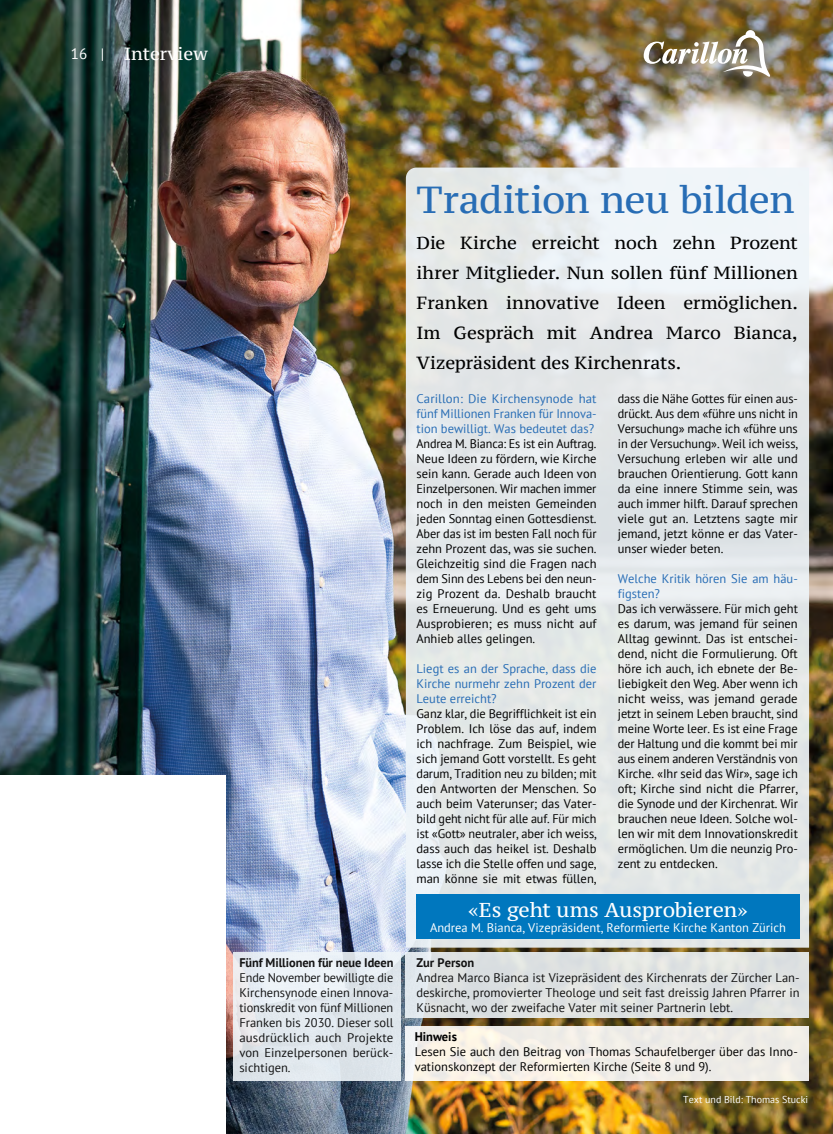
<style>
.page{position:relative;width:833px;height:1134px;background:#fff}
.page>*{position:absolute;margin:0;border:0;box-sizing:border-box;transform-origin:0 0}
.t1{font:37.5px "PT Serif Caption";letter-spacing:-.02em;color:#286db5}
.t2{font:20px "PT Serif Caption";letter-spacing:-.01em;color:#fff}
.t3{font:17.5px/30px "PT Serif Caption";letter-spacing:-.01em;color:#000;text-align:justify}
.t4{font:17.5px "PT Serif Caption";color:#fff}
.t5{font:15px "PT Sans";color:#fff}
.t6{font:12.5px/15px "PT Sans";color:#000;text-align:justify}
.t7{font:12.5px/15px "PT Sans";color:#286db5;text-align:justify}
.t8{font:12.5px "PT Sans";color:#fff}
.t9{font:700 12.5px "PT Sans";letter-spacing:-.005em;color:#000}
.t10{font:10px "PT Sans";color:#fff}
</style>
<div class="page">
<img style="left:0;top:0;width:833px;height:1134px">
<img style="left:643px;top:30px;width:127px;height:47px">
<div style="left:406px;top:1027px;width:403px;height:54px;background:linear-gradient(to right,#f8f2e8,#edebe7)"></div>
<div style="left:233px;top:953px;width:167px;height:128px;background:linear-gradient(to right,#e7ebf0,#dee6ec)"></div>
<div style="left:406px;top:953px;width:403px;height:65px;background:#dee1e1"></div>
<svg style="left:406px;top:168px;width:403px;height:780px;fill:#e4e8e7"></svg>
<div style="left:0;top:775px;width:226px;height:359px;background:#fff"></div>
<div style="left:416px;top:894px;width:383px;height:45px;background:#0077be"></div>
<p class="t5" style="left:71px;top:45px;width:35px">16 |</p>
<h3 class="t4" style="left:124px;top:42px;width:85px">Interview</h3>
<p class="t9" style="left:239px;top:954px;width:156px">Fünf Millionen für neue Ideen</p>
<p class="t6" style="left:239px;top:969px;width:156px">Ende November bewilligte die Kirchensynode einen Innova&shy;tionskredit von fünf Millionen Franken bis 2030. Dieser soll ausdrücklich auch Projekte von Einzelpersonen berück&shy;sichtigen.</p>
<h1 class="t1" style="left:416px;top:176px;width:380px">Tradition neu bilden</h1>
<h3 class="t3" style="left:416px;top:228px;width:383px">Die Kirche erreicht noch zehn Prozent ihrer Mitglieder. Nun sollen fünf Millionen Franken innovative Ideen ermöglichen.<br>Im Gespräch mit Andrea Marco Bianca, Vizepräsident des Kirchenrats.</h3>
<p class="t7" style="left:416px;top:391px;width:181px">Carillon: Die Kirchensynode hat fünf Millionen Franken für Innova&shy;tion bewilligt. Was bedeutet das?</p>
<p class="t6" style="left:416px;top:436px;width:182px">Andrea M. Bianca: Es ist ein Auftrag.<br>Neue Ideen zu fördern, wie Kirche sein kann. Gerade auch Ideen von Einzelpersonen. Wir machen immer noch in den meisten Gemeinden jeden Sonntag einen Gottesdienst.<br>Aber das ist im besten Fall noch für zehn Prozent das, was sie suchen.<br>Gleichzeitig sind die Fragen nach dem Sinn des Lebens bei den neun&shy;zig Prozent da. Deshalb braucht es Erneuerung. Und es geht ums Ausprobieren; es muss nicht auf Anhieb alles gelingen.</p>
<p class="t7" style="left:416px;top:661px;width:181px">Liegt es an der Sprache, dass die Kirche nurmehr zehn Prozent der Leute erreicht?</p>
<p class="t6" style="left:416px;top:706px;width:182px">Ganz klar, die Begrifflichkeit ist ein Problem. Ich löse das auf, indem ich nachfrage. Zum Beispiel, wie sich jemand Gott vorstellt. Es geht darum, Tradition neu zu bilden; mit den Antworten der Menschen. So auch beim Vaterunser; das Vater&shy;bild geht nicht für alle auf. Für mich ist «Gott» neutraler, aber ich weiss, dass auch das heikel ist. Deshalb lasse ich die Stelle offen und sage, man könne sie mit etwas füllen,</p>
<p class="t6" style="left:618px;top:391px;width:182px">dass die Nähe Gottes für einen aus&shy;drückt. Aus dem «führe uns nicht in Versuchung» mache ich «führe uns in der Versuchung». Weil ich weiss, Versuchung erleben wir alle und brauchen Orientierung. Gott kann da eine innere Stimme sein, was auch immer hilft. Darauf sprechen viele gut an. Letztens sagte mir jemand, jetzt könne er das Vater&shy;unser wieder beten.</p>
<p class="t7" style="left:618px;top:571px;width:181px">Welche Kritik hören Sie am häu&shy;figsten?</p>
<p class="t6" style="left:618px;top:601px;width:182px">Das ich verwässere. Für mich geht es darum, was jemand für seinen Alltag gewinnt. Das ist entschei&shy;dend, nicht die Formulierung. Oft höre ich auch, ich ebnete der Be&shy;liebigkeit den Weg. Aber wenn ich nicht weiss, was jemand gerade jetzt in seinem Leben braucht, sind meine Worte leer. Es ist eine Frage der Haltung und die kommt bei mir aus einem anderen Verständnis von Kirche. «Ihr seid das Wir», sage ich oft; Kirche sind nicht die Pfarrer, die Synode und der Kirchenrat. Wir brauchen neue Ideen. Solche wol&shy;len wir mit dem Innovationskredit ermöglichen. Um die neunzig Pro&shy;zent zu entdecken.</p>
<h2 class="t2" style="left:468px;top:897px;width:281px">«Es geht ums Ausprobieren»</h2>
<p class="t8" style="left:430px;top:919px;width:357px">Andrea M. Bianca, Vizepräsident, Reformierte Kirche Kanton Zürich</p>
<p class="t9" style="left:416px;top:954px;width:59px">Zur Person</p>
<p class="t6" style="left:416px;top:969px;width:384px">Andrea Marco Bianca ist Vizepräsident des Kirchenrats der Zürcher Lan&shy;deskirche, promovierter Theologe und seit fast dreissig Jahren Pfarrer in Küsnacht, wo der zweifache Vater mit seiner Partnerin lebt.</p>
<p class="t9" style="left:415px;top:1029px;width:44px">Hinweis</p>
<p class="t6" style="left:415px;top:1044px;width:384px">Lesen Sie auch den Beitrag von Thomas Schaufelberger über das Inno&shy;vationskonzept der Reformierten Kirche (Seite 8 und 9).</p>
<p class="t10" style="left:683px;top:1093px;width:126px">Text und Bild: Thomas Stucki</p>
</div>
